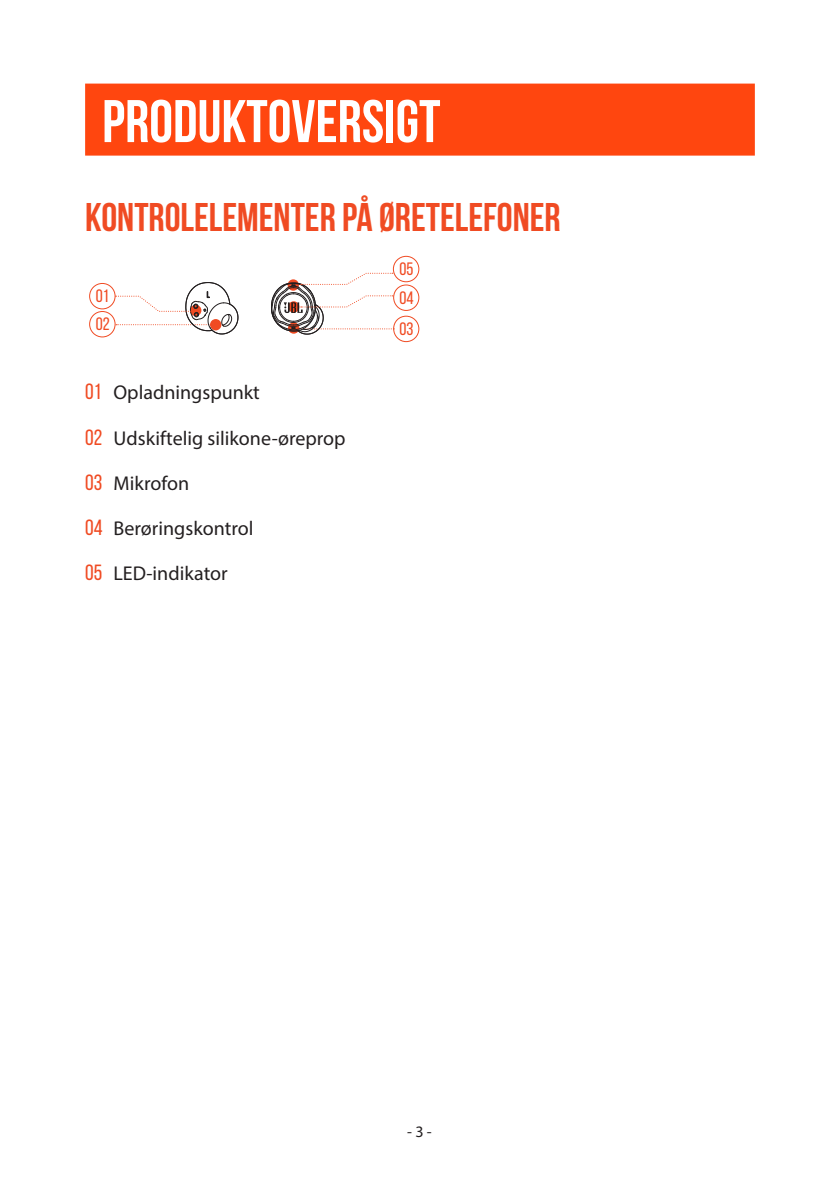
<style>
.page{position:relative;width:840px;height:1191px;background:#fff}
.page>*{position:absolute;margin:0;border:0;box-sizing:border-box;transform-origin:0 0}
.Title1{font:700 60px "Bebas Neue";color:#fff}
.Title2{font:700 40px "Bebas Neue";color:#f04b23}
.t1{font:20px "Myriad Pro";color:#231f20}
.t2{font:18px/28.6px "Bebas Neue";color:#f04b23}
.t3{font:16px "Myriad Pro";color:#231f20}
.s1{font-family:"Bebas Neue";font-size:22px;color:#f04b23}
</style>
<div class="page">
<div style="left:85px;top:84px;width:669px;height:72px;background:#ff460f"></div>
<div style="left:393px;top:256px;width:26px;height:26px;border:1px solid #f04b23;border-radius:50%"></div>
<div style="left:393px;top:285px;width:26px;height:26px;border:1px solid #f04b23;border-radius:50%"></div>
<div style="left:393px;top:316px;width:26px;height:26px;border:1px solid #f04b23;border-radius:50%"></div>
<div style="left:89px;top:311px;width:26px;height:26px;border:1px solid #f04b23;border-radius:50%"></div>
<div style="left:89px;top:283px;width:26px;height:26px;border:1px solid #f04b23;border-radius:50%"></div>
<svg style="left:115px;top:282px;width:124px;height:53px"></svg>
<svg style="left:271px;top:272px;width:123px;height:63px"></svg>
<p class="Title1" style="left:102px;top:88px;width:339px">PRODUKTOVERSIGT</p>
<p class="Title2" style="left:85px;top:195px;width:476px">KONTROLELEMENTER PÅ ØRETELEFONER</p>
<p class="t2" style="left:399px;top:254px;width:16px">05<br>04</p>
<p class="t2" style="left:399px;top:314px;width:15px">03</p>
<p class="t2" style="left:96px;top:281px;width:15px">01</p>
<p class="t2" style="left:96px;top:309px;width:15px">02</p>
<p class="t1" style="left:85px;top:380px;width:176px"><span class="s1">01</span> Opladningspunkt</p>
<p class="t1" style="left:85px;top:425px;width:262px"><span class="s1">02</span> Udskiftelig silikone-øreprop</p>
<p class="t1" style="left:85px;top:470px;width:106px"><span class="s1">03</span> Mikrofon</p>
<p class="t1" style="left:85px;top:515px;width:170px"><span class="s1">04</span> Berøringskontrol</p>
<p class="t1" style="left:85px;top:560px;width:144px"><span class="s1">05</span> LED-indikator</p>
<p class="t3" style="left:407px;top:1122px;width:26px">- 3 -</p>
</div>
